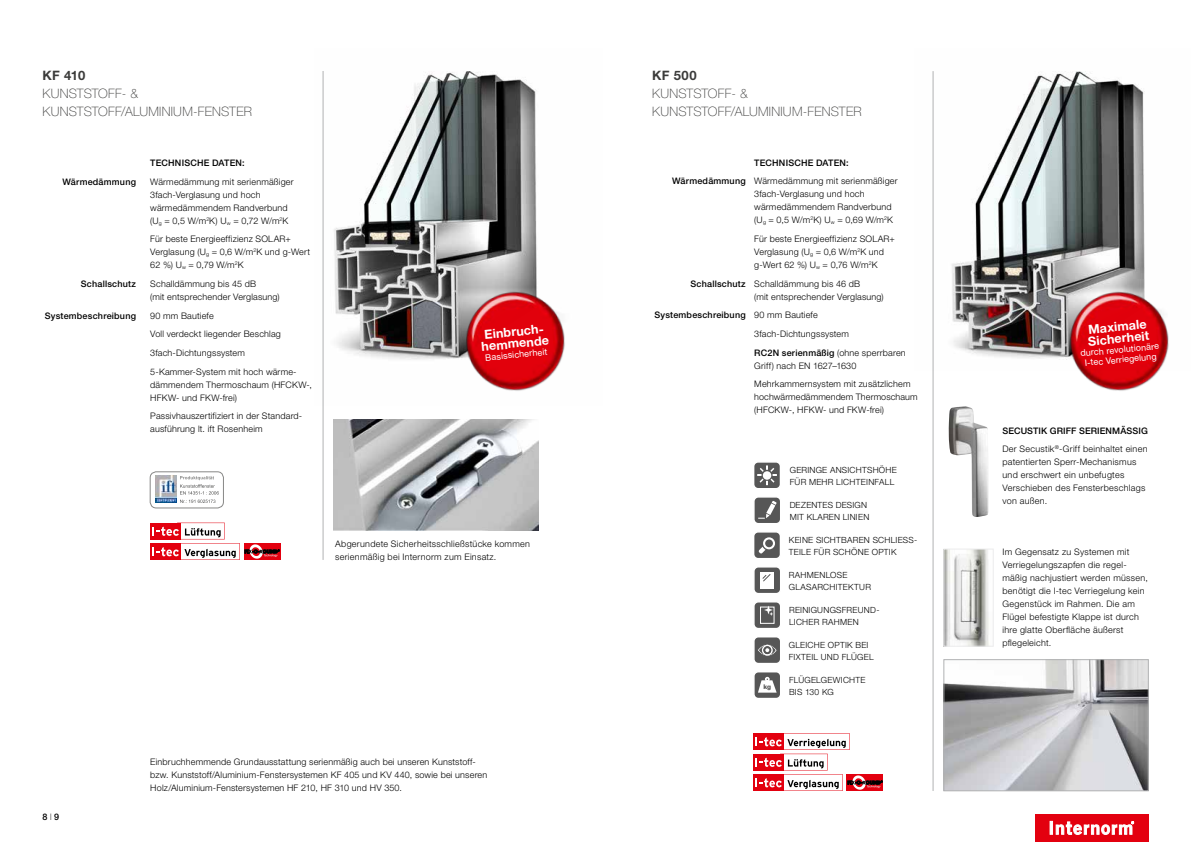
<style>
.page{position:relative;width:1191px;height:842px;background:#fff}
.page>*{position:absolute;margin:0;border:0;box-sizing:border-box;transform-origin:0 0}
.t1{font:100 13px/18px "Helvetica Neue LT Pro";letter-spacing:.015em;color:#3b3b3a}
.t2{font:700 13px "Helvetica Neue LT Pro";letter-spacing:.025em;color:#3b3b3a}
.t3{font:700 12.6px/11.7px "Helvetica Neue LT Pro";color:#fff}
.t4{font:300 9px/13px "Helvetica Neue LT Pro";letter-spacing:.02em;color:#000}
.t5{font:500 9px/18.7px "Helvetica Neue LT Pro";letter-spacing:.02em;color:#000}
.t6{font:9px/10px "Helvetica Neue LT Pro";color:#fff;text-align:center}
.t7{font:300 8.5px/12px "Helvetica Neue LT Pro";letter-spacing:.03em;color:#000}
.t8{font:800 6.4px "Helvetica Neue LT Pro";color:#565656}
.s1{font-weight:100}
.s2{font-weight:300}
.s3{font-weight:500}
</style>
<div class="page">
<div style="left:1035px;top:814px;width:113px;height:28px;background:#e3000f"></div>
<svg style="left:1050px;top:821px;width:83px;height:14px"></svg>
<img style="left:932px;top:71px;width:213px;height:299px">
<hr style="left:933px;top:71px;width:1px;height:720px;background:#b1b2b3">
<img style="left:945px;top:661px;width:201px;height:128px">
<div style="left:943px;top:659px;width:205px;height:132px;border:1px solid #b1b2b3"></div>
<div style="left:753px;top:733px;width:30px;height:17px;background:#e3000f"></div>
<div style="left:753px;top:754px;width:30px;height:16px;background:#e3000f"></div>
<svg style="left:882px;top:774px;width:1px;height:17px"></svg>
<div style="left:753px;top:774px;width:30px;height:17px;background:#e3000f"></div>
<svg style="left:755px;top:733px;width:127px;height:58px"></svg>
<img style="left:945px;top:551px;width:44px;height:93px">
<div style="left:943px;top:549px;width:50px;height:97px;border:1px solid #ececed"></div>
<img style="left:1062px;top:282px;width:107px;height:109px">
<div style="left:754px;top:672px;width:26px;height:26px;background:#565656;border-radius:5px"></div>
<div style="left:753px;top:671px;width:28px;height:28px;border:2px solid #fff;border-radius:5px"></div>
<svg style="left:758px;top:677px;width:18px;height:16px"></svg>
<div style="left:753px;top:462px;width:27px;height:27px;background:#565656;border-radius:5px"></div>
<div style="left:753px;top:461px;width:28px;height:28px;border:2px solid #fff;border-radius:5px"></div>
<hr style="left:757px;top:474px;width:20px;height:2px;background:#fff">
<svg style="left:759px;top:465px;width:16px;height:20px"></svg>
<div style="left:754px;top:497px;width:26px;height:27px;background:#565656;border-radius:5px"></div>
<div style="left:753px;top:496px;width:28px;height:28px;border:2px solid #fff;border-radius:5px"></div>
<svg style="left:758px;top:501px;width:19px;height:18px"></svg>
<div style="left:753px;top:532px;width:27px;height:27px;background:#565656;border-radius:5px"></div>
<div style="left:753px;top:531px;width:28px;height:28px;border:2px solid #fff;border-radius:5px"></div>
<div style="left:763px;top:537px;width:12px;height:12px;border:2px solid #fff;border-radius:50%"></div>
<svg style="left:758px;top:546px;width:7px;height:8px"></svg>
<div style="left:754px;top:567px;width:26px;height:27px;background:#565656;border-radius:5px"></div>
<div style="left:753px;top:566px;width:28px;height:28px;border:2px solid #fff;border-radius:5px"></div>
<div style="left:760px;top:572px;width:14px;height:16px;background:#fff"></div>
<svg style="left:762px;top:574px;width:9px;height:8px"></svg>
<div style="left:754px;top:637px;width:26px;height:27px;background:#565656;border-radius:5px"></div>
<div style="left:753px;top:636px;width:28px;height:28px;border:2px solid #fff;border-radius:5px"></div>
<svg style="left:757px;top:637px;width:20px;height:19px"></svg>
<div style="left:754px;top:602px;width:26px;height:27px;background:#565656;border-radius:5px"></div>
<div style="left:753px;top:601px;width:28px;height:28px;border:2px solid #fff;border-radius:5px"></div>
<div style="left:760px;top:607px;width:14px;height:17px;border:1px solid #fff"></div>
<svg style="left:764px;top:606px;width:9px;height:10px"></svg>
<img style="left:948px;top:406px;width:40px;height:111px">
<img style="left:322px;top:71px;width:215px;height:335px">
<hr style="left:323px;top:71px;width:1px;height:489px;background:#b1b2b3">
<svg style="left:180px;top:476px;width:39px;height:27px"></svg>
<img style="left:155px;top:476px;width:22px;height:27px">
<div style="left:150px;top:471px;width:74px;height:37px;border:1px solid #878786;border-radius:6px"></div>
<img style="left:334px;top:419px;width:204px;height:111px">
<img style="left:458px;top:282px;width:107px;height:119px">
<svg style="left:150px;top:523px;width:3px;height:16px"></svg>
<svg style="left:279px;top:543px;width:1px;height:17px"></svg>
<svg style="left:150px;top:543px;width:3px;height:17px"></svg>
<svg style="left:153px;top:523px;width:126px;height:37px"></svg>
<h1 class="t2" style="left:43px;top:67px;width:44px">KF 410</h1>
<h1 class="t1" style="left:43px;top:85px;width:211px">KUNSTSTOFF- &amp;<br>KUNSTSTOFF/ALUMI NIUM-FENSTER</h1>
<p class="t5" style="left:136px;top:153px;width:8px">T</p>
<p class="t5" style="left:156px;top:153px;width:90px">echnische Daten:</p>
<p class="t5" style="left:62px;top:172px;width:75px">Wärmedämmung</p>
<p class="t4" style="left:150px;top:175px;width:145px">Wärmedämmung mit serienmäßiger<br>3fach-Verglasung und hoch wärmedämmendem Randverbund (U<sub>g</sub> = 0,5 W/m<sup>2</sup>K) U<sub>w</sub> = 0,72 W/m<sup>2</sup>K</p>
<p class="t4" style="left:150px;top:232px;width:161px">Für beste Energieeffizienz SOLAR+<br>Verglasung (U<sub>g</sub> = 0,6 W/m<sup>2</sup>K und g-Wert<br>62 %) U<sub>w</sub> = 0,79 W/m<sup>2</sup>K</p>
<p class="t5" style="left:81px;top:274px;width:57px">Schallschutz</p>
<p class="t4" style="left:150px;top:277px;width:131px">Schalldämmung bis 45 dB<br>(mit entsprechender Verglasung)</p>
<p class="t5" style="left:45px;top:306px;width:93px">Systembeschreibung</p>
<p class="t4" style="left:150px;top:306px;width:148px;line-height:18.7px">90 mm Bautiefe<br>Voll verdeckt liegender Beschlag<br>3fach-Dichtungssystem<br>5-Kammer-System mit hoch wärme-</p>
<p class="t4" style="left:150px;top:378px;width:163px">dämmendem Thermoschaum (HFCKW-,<br>HFKW- und FKW-frei)</p>
<p class="t4" style="left:150px;top:409px;width:153px">Passivhauszertifiziert in der Standard&shy;ausführung lt. ift Rosenheim</p>
<h2 class="t3" style="left:479px;top:329px;width:69px;text-align:center;rotate:-6deg">Einbruch&shy;hemmende</h2>
<p class="t6" style="left:485px;top:352px;width:64px;rotate:-5deg">Basissicherheit</p>
<p class="t4" style="left:335px;top:537px;width:196px">Abgerundete Sicherheitsschließstücke kommen serienmäßig bei Internorm zum Einsatz.</p>
<p class="t5" style="left:43px;top:807px;width:18px">8 <span class="s1">I</span> 9</p>
<p class="t4" style="left:150px;top:755px;width:338px">Einbruchhemmende Grundausstattung serienmäßig auch bei unseren Kunststoff&shy;bzw. Kunststoff/Aluminium-Fenstersystemen KF 405 und KV 440, sowie bei unseren<br>Holz/Aluminium-Fenstersystemen HF 210, HF 310 und HV 350.</p>
<h1 class="t2" style="left:652px;top:68px;width:46px">KF 500</h1>
<h1 class="t1" style="left:652px;top:85px;width:211px">KUNSTSTOFF- &amp;<br>KUNSTSTOFF/ALUMI NIUM-FENSTER</h1>
<p class="t5" style="left:672px;top:153px;width:227px;text-indent:82px">Technische Daten:<br>Wärmedämmung <span class="s2">Wärmedämmung mit serienmäßiger</span></p>
<p class="t4" style="left:754px;top:187px;width:140px">3fach-Verglasung und hoch wärmedämmendem Randverbund (U<sub>g</sub> = 0,5 W/m<sup>2</sup>K) U<sub>w</sub> = 0,69 W/m<sup>2</sup>K</p>
<p class="t4" style="left:754px;top:232px;width:142px">Für beste Energieeffizienz SOLAR+<br>Verglasung (U<sub>g</sub> = 0,6 W/m<sup>2</sup>K und g-Wert 62 %) U<sub>w</sub> = 0,76 W/m<sup>2</sup>K</p>
<p class="t4" style="left:754px;top:277px;width:131px;text-indent:-64px"><span class="s3">Schallschutz</span> Schalldämmung bis 46 dB<br>(mit entsprechender Verglasung)</p>
<p class="t4" style="left:754px;top:305px;width:153px;line-height:18.7px;text-indent:-100px"><span class="s3">Systembeschreibung</span> 90 mm Bautiefe<br>3fach-Dichtungssystem<br><span class="s3">RC2N serienmäßig</span> (ohne sperrbaren</p>
<p class="t4" style="left:754px;top:356px;width:158px;line-height:18.7px">Griff) nach EN 1627–1630<br>Mehrkammernsystem mit zusätzlichem</p>
<p class="t4" style="left:754px;top:390px;width:165px">hochwärmedämmendem Thermoschaum (HFCKW-, HFKW- und FKW-frei)</p>
<p class="t7" style="left:789px;top:464px;width:109px">GERINGE ANSICHTSHÖHE<br>FÜR MEHR LICHTEINFALL</p>
<p class="t7" style="left:789px;top:499px;width:81px">DEZENTES DESIGN<br>MIT KLAREN LINIEN</p>
<p class="t7" style="left:789px;top:534px;width:130px">KEINE SICHTBAREN SCHLIESS-<br>TEILE FÜR SCHÖNE OPTIK</p>
<p class="t7" style="left:789px;top:569px;width:84px">RAHMENLOSE<br>GLASARCHITEKTUR</p>
<p class="t7" style="left:789px;top:603px;width:92px">REINIGUNGSFREUND-<br>LICHER RAHMEN</p>
<p class="t8" style="left:763px;top:683px;width:9px">kg</p>
<p class="t7" style="left:789px;top:638px;width:86px">GLEICHE OPTIK BEI<br>FIXTEIL UND FLÜGEL</p>
<p class="t7" style="left:789px;top:673px;width:78px">FLÜGELGEWICHTE<br>BIS 130 KG</p>
<h2 class="t3" style="left:1086px;top:324px;width:63px;rotate:-6deg">Maximale<br>Sicherheit</h2>
<p class="t6" style="left:1080px;top:348px;width:80px;rotate:-5deg">durch revolutionäre<br>I-tec Verriegelung</p>
<p class="t4" style="left:1002px;top:421px;width:147px;line-height:18.7px;text-align:right"><span class="s3">MÄSSIG<br></span>Der Secustik<sup>®</sup>-Griff beinhaltet einen</p>
<p class="t4" style="left:1002px;top:455px;width:144px">patentierten Sperr-Mechanismus und erschwert ein unbefugtes<br>Verschieben des Fensterbeschlags von außen.</p>
<p class="t5" style="left:1002px;top:421px;width:89px">SECUSTI K GRI FF SERIEN</p>
<p class="t4" style="left:1002px;top:545px;width:147px">Im Gegensatz zu Systemen mit<br>Verriegelungszapfen die regel&shy;mäßig nachjustiert werden müssen, benötigt die I-tec Verriegelung kein<br>Gegenstück im Rahmen. Die am<br>Flügel befestigte Klappe ist durch ihre glatte Oberfläche äußerst pflegeleicht.</p>
</div>
